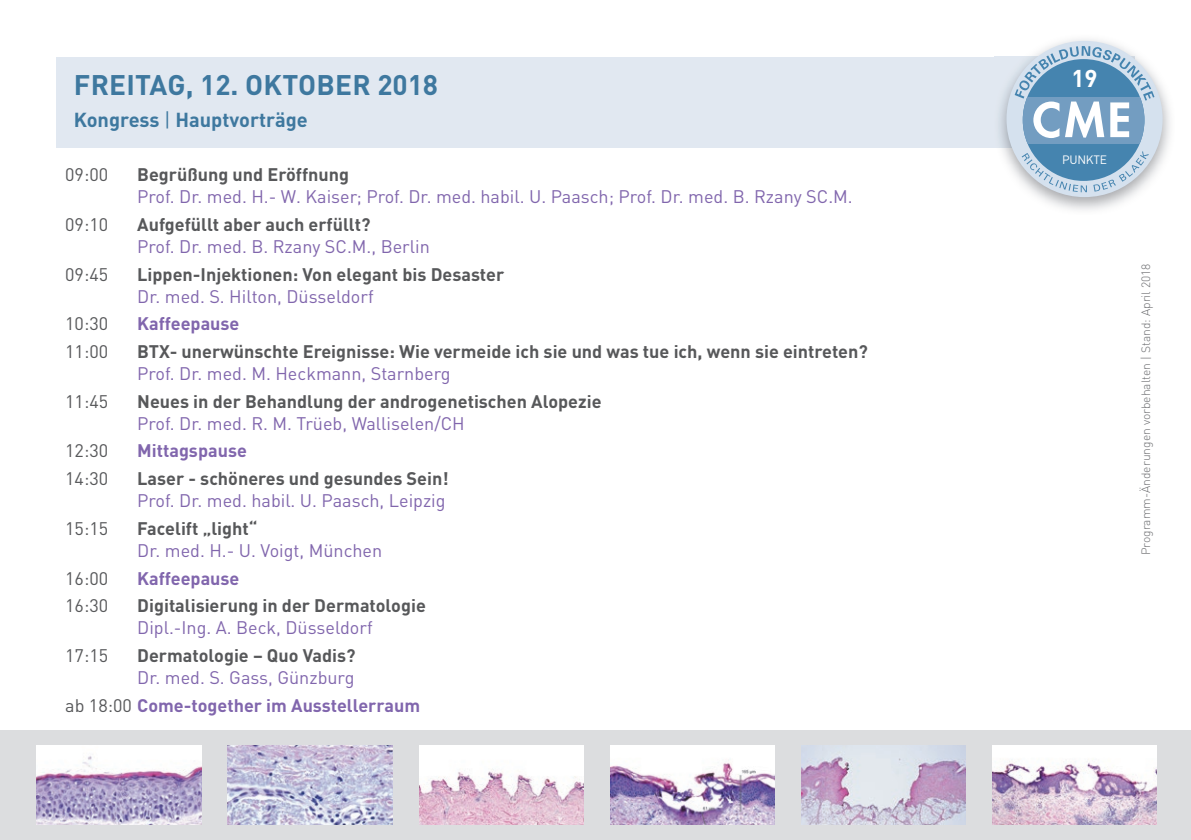
<style>
.page{position:relative;width:1191px;height:840px;background:#fff}
.page>*{position:absolute;margin:0;border:0;box-sizing:border-box;transform-origin:0 0}
.t1{font:700 28px "DINOT";letter-spacing:.01em;color:#3e789f}
.t2{font:700 24px "DINOT";color:#fff}
.t3{font:700 20px "DINOT";color:#3e789f}
.t4{font:700 18px "DINOT";color:#57585a}
.t5{font:18px "DINOT";color:#8166ad}
.t6{font:700 18px/27.6px "DINOT";color:#8166ad;text-align:center}
.t7{font:18px "DINOT";color:#57585a}
.t8{font:300 12px "DINOT";color:#6c6d70}
.t9{font:12px "DINOT";letter-spacing:-.02em;color:#fff}
.s1{font-weight:400}
.s2{font-weight:400;color:#57585a}
</style>
<div class="page">
<div style="left:0;top:730px;width:1191px;height:109px;background:#dcdddf"></div>
<img style="left:37px;top:745px;width:164px;height:79px">
<img style="left:228px;top:745px;width:164px;height:79px">
<img style="left:419px;top:745px;width:164px;height:79px">
<img style="left:992px;top:745px;width:165px;height:79px">
<img style="left:801px;top:745px;width:164px;height:79px">
<img style="left:610px;top:745px;width:164px;height:79px">
<div style="left:57px;top:57px;width:1077px;height:90px;background:#e1e8f1"></div>
<img style="left:994px;top:39px;width:176px;height:171px">
<img style="left:994px;top:57px;width:20px;height:90px">
<div style="left:1006px;top:41px;width:156px;height:156px;background:#d5e1ee;border-radius:50%"></div>
<div style="left:1022px;top:59px;width:122px;height:122px;background:#4584af;border-radius:50%"></div>
<div style="left:1022px;top:97px;width:122px;height:46px;background:#739dc1"></div>
<svg style="left:1014px;top:46px;width:140px;height:92px"></svg>
<svg style="left:1021px;top:153px;width:66px;height:39px"></svg>
<svg style="left:1093px;top:151px;width:56px;height:40px"></svg>
<h1 class="t1" style="left:74px;top:67px;width:366px">FREITAG, 12. OKTOBER 2018</h1>
<p class="t3" style="left:74px;top:106px;width:235px">Kongress <span class="s1">|</span> Hauptvorträge</p>
<p class="t7" style="left:65px;top:163px;width:44px">09:00</p>
<p class="t4" style="left:137px;top:163px;width:213px">Begrüßung und Eröffnung</p>
<p class="t5" style="left:137px;top:185px;width:717px">Prof. Dr. med. H.- W. Kaiser; Prof. Dr. med. habil. U. Paasch; Prof. Dr. med. B. Rzany SC.M.</p>
<p class="t7" style="left:65px;top:213px;width:44px">09:10</p>
<p class="t4" style="left:137px;top:212px;width:235px">Aufgefüllt aber auch erfüllt?</p>
<p class="t5" style="left:137px;top:235px;width:294px">Prof. Dr. med. B. Rzany SC.M., Berlin</p>
<p class="t7" style="left:65px;top:263px;width:44px">09:45</p>
<p class="t4" style="left:137px;top:262px;width:368px">Lippen-Injektionen: Von elegant bis Desaster</p>
<p class="t5" style="left:137px;top:285px;width:238px">Dr. med. S. Hilton, Düsseldorf</p>
<p class="t7" style="left:65px;top:312px;width:44px">10:30</p>
<p class="t6" style="left:137px;top:309px;width:104px">Kaffeepause</p>
<p class="t7" style="left:65px;top:340px;width:44px">11:00</p>
<p class="t4" style="left:137px;top:339px;width:732px">BTX- unerwünschte Ereignisse: Wie vermeide ich sie und was tue ich, wenn sie eintreten?</p>
<p class="t5" style="left:137px;top:362px;width:315px">Prof. Dr. med. M. Heckmann, Starnberg</p>
<p class="t7" style="left:65px;top:390px;width:44px">11:45</p>
<p class="t4" style="left:137px;top:389px;width:466px">Neues in der Behandlung der androgenetischen Alopezie</p>
<p class="t5" style="left:137px;top:412px;width:329px">Prof. Dr. med. R. M. Trüeb, Walliselen/CH</p>
<p class="t7" style="left:65px;top:439px;width:44px">12:30</p>
<p class="t6" style="left:137px;top:436px;width:111px">Mittagspause</p>
<p class="t7" style="left:65px;top:467px;width:44px">14:30</p>
<p class="t4" style="left:137px;top:466px;width:313px">Laser - schöneres und gesundes Sein!</p>
<p class="t5" style="left:137px;top:489px;width:310px">Prof. Dr. med. habil. U. Paasch, Leipzig</p>
<p class="t7" style="left:65px;top:517px;width:44px">15:15</p>
<p class="t4" style="left:137px;top:516px;width:122px">Facelift „light“</p>
<p class="t5" style="left:137px;top:539px;width:246px">Dr. med. H.- U. Voigt, München</p>
<p class="t7" style="left:65px;top:566px;width:44px">16:00</p>
<p class="t6" style="left:137px;top:563px;width:104px">Kaffeepause</p>
<p class="t7" style="left:65px;top:594px;width:44px">16:30</p>
<p class="t4" style="left:137px;top:593px;width:290px">Digitalisierung in der Dermatologie</p>
<p class="t5" style="left:137px;top:616px;width:237px">Dipl.-Ing. A. Beck, Düsseldorf</p>
<p class="t7" style="left:65px;top:644px;width:44px">17:15</p>
<p class="t4" style="left:137px;top:643px;width:220px">Dermatologie – Quo Vadis?</p>
<p class="t6" style="left:65px;top:662px;width:356px"><span class="s1">Dr. med. S. Gass, Günzburg<br></span><span class="s2">ab 18:00</span> Come-together im Ausstellerraum</p>
<h2 class="t2" style="left:1071px;top:63px;width:28px">19</h2>
<p class="t9" style="left:1062px;top:152px;width:46px">PUNKTE</p>
<p class="t8" style="left:1138px;top:555px;width:293px;rotate:-90deg">Programm-Änderungen vorbehalten | Stand: April 2018</p>
</div>
